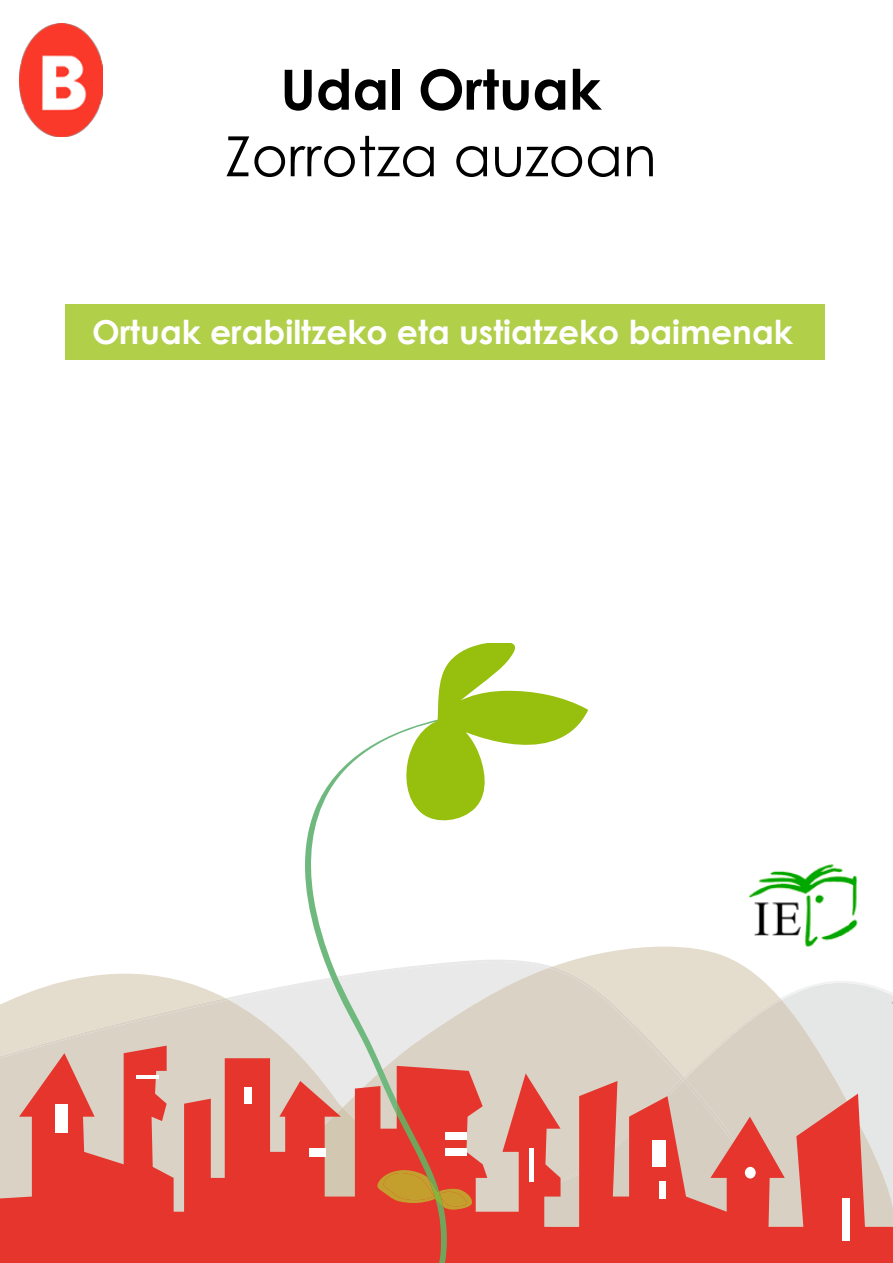
<style>
.page{position:relative;width:893px;height:1263px;background:#fff}
.page>*{position:absolute;margin:0;border:0;box-sizing:border-box;transform-origin:0 0}
.t1{font:55.5px "Century Gothic";color:#000}
.t2{font:700 55.5px "Century Gothic";color:#000}
.t3{font:700 33px "Century Gothic";color:#fff}
</style>
<div class="page">
<img style="left:20px;top:23px;width:83px;height:114px">
<svg style="left:465px;top:946px;width:410px;height:52px"></svg>
<svg style="left:760px;top:998px;width:119px;height:47px;background:#e1dfdb"></svg>
<svg style="left:463px;top:966px;width:221px;height:8px;background:#e5e0d7"></svg>
<svg style="left:760px;top:1045px;width:133px;height:218px;background:#e08f85"></svg>
<svg style="left:305px;top:734px;width:140px;height:240px"></svg>
<svg style="left:394px;top:643px;width:194px;height:182px"></svg>
<svg style="left:0;top:974px;width:760px;height:289px;background:#e08d81"></svg>
<div style="left:55px;top:1104px;width:12px;height:29px;background:#fff"></div>
<div style="left:445px;top:1132px;width:22px;height:8px;background:#fff"></div>
<div style="left:445px;top:1148px;width:22px;height:8px;background:#fff"></div>
<div style="left:652px;top:1140px;width:13px;height:27px;background:#fff"></div>
<div style="left:659px;top:1181px;width:6px;height:18px;background:#fff"></div>
<div style="left:244px;top:1088px;width:7px;height:16px;background:#fff"></div>
<div style="left:745px;top:1167px;width:11px;height:11px;background:#fff;border-radius:50%"></div>
<div style="left:842px;top:1199px;width:8px;height:42px;background:#fff"></div>
<div style="left:529px;top:1148px;width:5px;height:33px;background:#fff"></div>
<div style="left:310px;top:1148px;width:16px;height:8px;background:#fff"></div>
<hr style="left:137px;top:1075px;width:22px;height:4px;background:#fff">
<div style="left:66px;top:305px;width:759px;height:55px;background:#b1cf49"></div>
<img style="left:744px;top:864px;width:118px;height:85px">
<h1 class="t2" style="left:280px;top:47px;width:322px">Udal Ortuak</h1>
<h1 class="t1" style="left:225px;top:117px;width:433px">Zorrotza auzoan</h1>
<p class="t3" style="left:92px;top:307px;width:702px">Ortuak erabiltzeko eta ustiatzeko baimenak</p>
</div>
